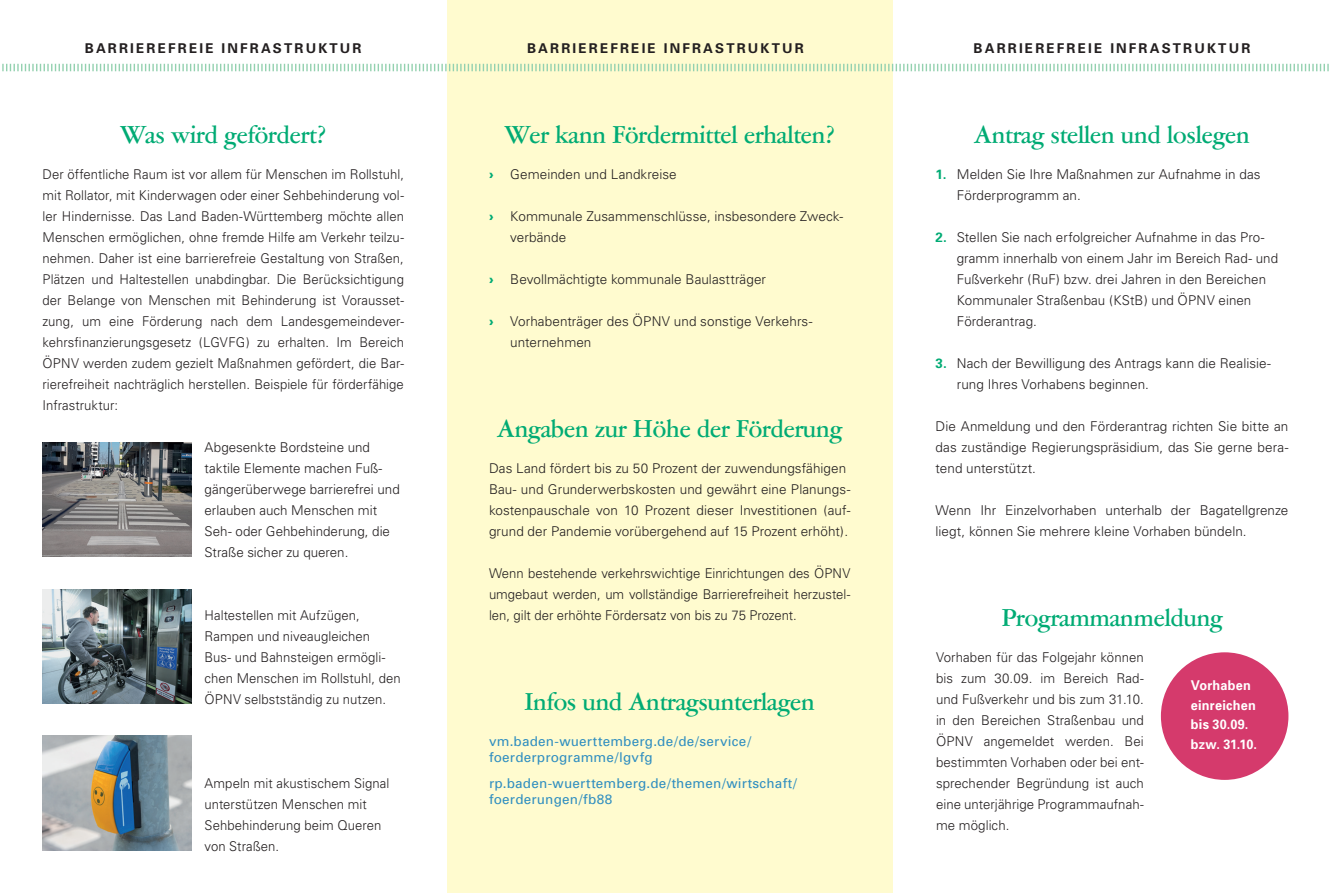
<style>
.page{position:relative;width:1331px;height:893px;background:#fff}
.page>*{position:absolute;margin:0;border:0;box-sizing:border-box;transform-origin:0 0}
.t1{font:500 24px "Garamont Amsterdam BQ";color:#00ab74}
.t2{font:300 13.5px/21px "Univers";letter-spacing:.005em;color:#231f20}
.t3{font:13.5px/16.5px "Univers";letter-spacing:.015em;color:#2f8ec0}
.t4{font:700 13.5px "Univers";letter-spacing:.16em;color:#231f20}
.t5{font:700 13.5px/19.5px "Univers";letter-spacing:.02em;color:#fff;scale:.94 1}
.s1{font-weight:900;color:#00ab74}
.s2{font-weight:700;color:#00ab74}
</style>
<div class="page">
<div style="left:447px;top:0;width:446px;height:893px;background:#fffbcf"></div>
<svg style="left:2px;top:63px;width:1327px;height:9px"></svg>
<img style="left:43px;top:442px;width:149px;height:115px">
<img style="left:43px;top:589px;width:149px;height:115px">
<img style="left:43px;top:736px;width:149px;height:114px">
<div style="left:1161px;top:652px;width:127px;height:128px;background:#d53a6c;border-radius:50%"></div>
<p class="t4" style="left:85px;top:40px;width:278px">BARRIEREFREIE INFRASTRUKTUR</p>
<p class="t4" style="left:527px;top:40px;width:278px">BARRIEREFREIE INFRASTRUKTUR</p>
<p class="t4" style="left:974px;top:40px;width:278px">BARRIEREFREIE INFRASTRUKTUR</p>
<h1 class="t1" style="left:120px;top:120px;width:208px">Was wird gefördert?</h1>
<p class="t2" style="left:43px;top:163px;width:363px;text-align:justify">Der öffentliche Raum ist vor allem für Menschen im Rollstuhl, mit Rollator, mit Kinderwagen oder einer Sehbehinderung vol&shy;ler Hindernisse. Das Land Baden-Württemberg möchte allen Menschen ermöglichen, ohne fremde Hilfe am Verkehr teilzu&shy;nehmen. Daher ist eine barrierefreie Gestaltung von Straßen, Plätzen und Haltestellen unabdingbar. Die Berücksichtigung der Belange von Menschen mit Behinderung ist Vorausset&shy;zung, um eine Förderung nach dem Landesgemeindever&shy;kehrsfinanzierungsgesetz (LGVFG) zu erhalten. Im Bereich ÖPNV werden zudem gezielt Maßnahmen gefördert, die Bar&shy;rierefreiheit nachträglich herstellen. Beispiele für förderfähige Infrastruktur:</p>
<p class="t2" style="left:205px;top:436px;width:197px">Abgesenkte Bordsteine und taktile Elemente machen Fuß&shy;gängerüberwege barrierefrei und erlauben auch Menschen mit<br>Seh- oder Gehbehinderung, die<br>Straße sicher zu queren.</p>
<p class="t2" style="left:205px;top:604px;width:198px">Haltestellen mit Aufzügen,<br>Rampen und niveaugleichen<br>Bus- und Bahnsteigen ermögli&shy;chen Menschen im Rollstuhl, den<br>ÖPNV selbstständig zu nutzen.</p>
<p class="t2" style="left:205px;top:772px;width:186px">Ampeln mit akustischem Signal unterstützen Menschen mit<br>Sehbehinderung beim Queren von Straßen.</p>
<h1 class="t1" style="left:504px;top:120px;width:332px">Wer kann Fördermittel erhalten?</h1>
<p class="t2" style="left:489px;top:163px;width:189px"><span class="s1">›</span> Gemeinden und Landkreise</p>
<p class="t2" style="left:510px;top:205px;width:334px;text-indent:-21px"><span class="s1">›</span> Kommunale Zusammenschlüsse, insbesondere Zweck&shy;verbände</p>
<p class="t2" style="left:489px;top:268px;width:279px"><span class="s1">›</span> Bevollmächtigte kommunale Baulastträger</p>
<p class="t2" style="left:510px;top:310px;width:303px;text-indent:-21px"><span class="s1">›</span> Vorhabenträger des ÖPNV und sonstige Verkehrs&shy;unternehmen</p>
<h1 class="t1" style="left:497px;top:414px;width:346px">Angaben zur Höhe der Förderung</h1>
<p class="t2" style="left:489px;top:457px;width:363px">Das Land fördert bis zu 50 Prozent der zuwendungsfähigen Bau- und Grunderwerbskosten und gewährt eine Planungs&shy;kostenpauschale von 10 Prozent dieser Investitionen (auf&shy;grund der Pandemie vorübergehend auf 15 Prozent erhöht).</p>
<p class="t2" style="left:489px;top:562px;width:363px;text-align:justify">Wenn bestehende verkehrswichtige Einrichtungen des ÖPNV umgebaut werden, um vollständige Barrierefreiheit herzustel&shy;len, gilt der erhöhte Fördersatz von bis zu 75 Prozent.</p>
<h1 class="t1" style="left:525px;top:687px;width:291px">Infos und Antragsunterlagen</h1>
<p class="t3" style="left:489px;top:733px;width:264px">vm.baden-wuerttemberg.de/de/service/ foerderprogramme/lgvfg</p>
<p class="t3" style="left:489px;top:775px;width:309px">rp.baden-wuerttemberg.de/themen/wirtschaft/ foerderungen/fb88</p>
<h1 class="t1" style="left:974px;top:120px;width:277px">Antrag stellen und loslegen</h1>
<p class="t2" style="left:957px;top:163px;width:305px;text-indent:-21px"><span class="s2">1.</span> Melden Sie Ihre Maßnahmen zur Aufnahme in das<br>Förderprogramm an.</p>
<p class="t2" style="left:957px;top:226px;width:323px;text-indent:-21px"><span class="s2">2.</span> Stellen Sie nach erfolgreicher Aufnahme in das Pro&shy;gramm innerhalb von einem Jahr im Bereich Rad- und Fußverkehr (RuF) bzw. drei Jahren in den Bereichen Kommunaler Straßenbau (KStB) und ÖPNV einen Förderantrag.</p>
<p class="t2" style="left:957px;top:352px;width:316px;text-indent:-21px"><span class="s2">3.</span> Nach der Bewilligung des Antrags kann die Realisie&shy;rung Ihres Vorhabens beginnen.</p>
<p class="t2" style="left:935px;top:415px;width:354px;text-align:justify">Die Anmeldung und den Förderantrag richten Sie bitte an das zuständige Regierungspräsidium, das Sie gerne bera&shy;tend unterstützt.</p>
<p class="t2" style="left:935px;top:499px;width:354px">Wenn Ihr Einzelvorhaben unterhalb der Bagatellgrenze liegt, können Sie mehrere kleine Vorhaben bündeln.</p>
<h1 class="t1" style="left:1002px;top:603px;width:222px">Programmanmeldung</h1>
<p class="t2" style="left:936px;top:646px;width:209px;text-align:justify">Vorhaben für das Folgejahr können bis zum 30.09. im Bereich Rad&shy;und Fußverkehr und bis zum 31.10. in den Bereichen Straßenbau und ÖPNV angemeldet werden. Bei bestimmten Vorhaben oder bei ent&shy;sprechender Begründung ist auch eine unterjährige Programmaufnah&shy;me möglich.</p>
<p class="t5" style="left:1191px;top:675px;width:72px">Vorhaben einreichen bis 30.09. bzw. 31.10.</p>
</div>
